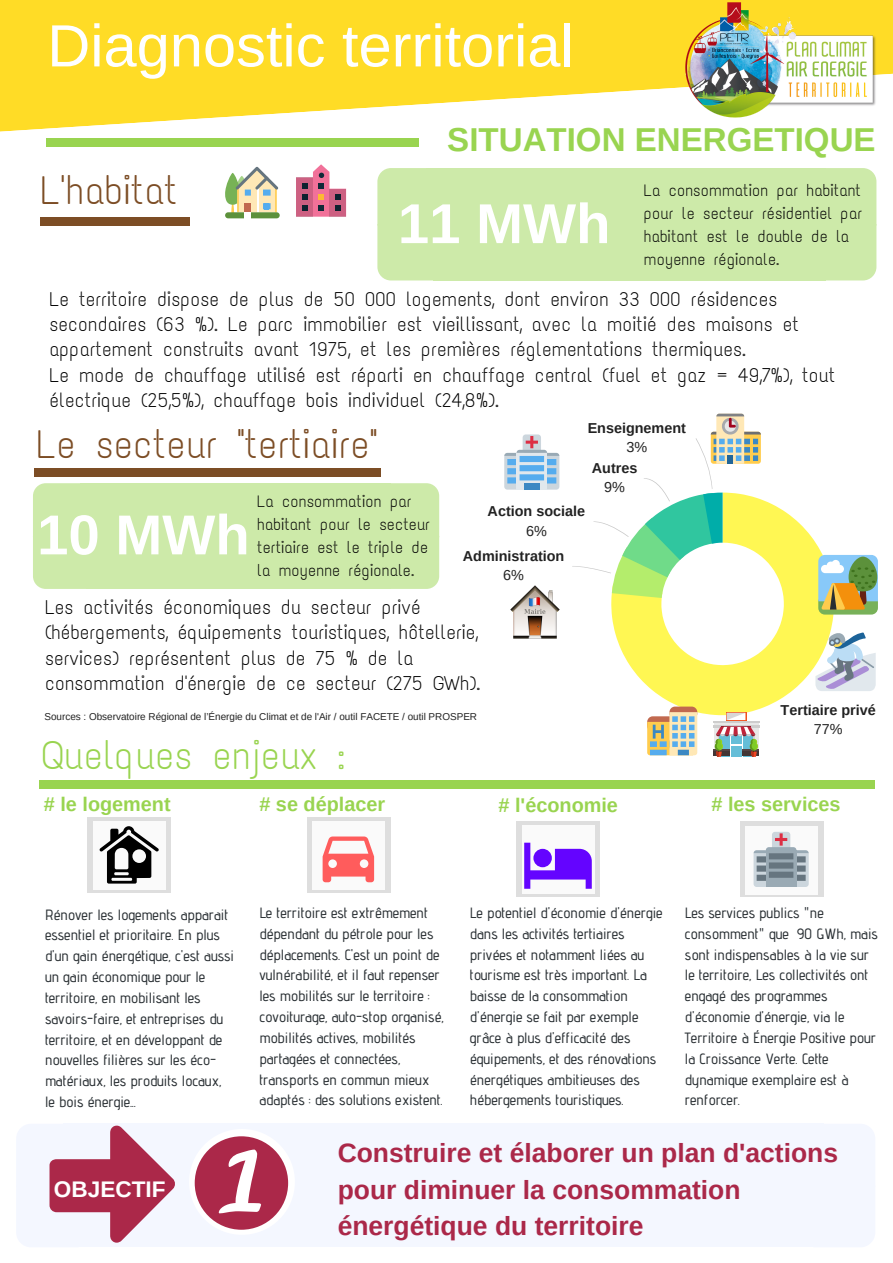
<style>
.page{position:relative;width:893px;height:1263px;background:#fff}
.page>*{position:absolute;margin:0;border:0;box-sizing:border-box;transform-origin:0 0}
.t1{font:59.62px "Arimo";color:#fff}
.t2{font:700 56.25px "Arimo";color:#fff}
.t3{font:39.75px "Text Me One";color:#7c4d25}
.t4{font:39.75px "Text Me One";color:#99d450}
.t5{font:700 33.08px "Arimo";color:#99d450}
.t6{font:700 26.47px/36.6px "Arimo";color:#ab2849}
.t7{font:700 22.58px "Arimo";color:#fff}
.t8{font:19.88px/25.3px "Text Me One";color:#000}
.t9{font:700 19.88px "Arimo";color:#99d450}
.t10{font:16.58px/23.1px "Text Me One";color:#000}
.t11{font:500 14.92px/20.9px "Advent Pro";color:#292f33}
.t12{font:700 14.4px "Arimo";color:#222}
.t13{font:14.4px "Arimo";color:#222}
.t14{font:9.9px "Arimo";color:#222}
</style>
<div class="page">
<svg style="left:0;top:0;width:893px;height:132px;fill:#ffdc26"></svg>
<img style="left:655px;top:0;width:236px;height:118px">
<div style="left:88px;top:817px;width:83px;height:75px;background:#d9d9d9"></div>
<div style="left:307px;top:817px;width:84px;height:75px;background:#d9d9d9"></div>
<div style="left:517px;top:822px;width:83px;height:75px;background:#d9d9d9"></div>
<div style="left:741px;top:822px;width:83px;height:75px;background:#d9d9d9"></div>
<div style="left:426px;top:168px;width:400px;height:58px;background:#cdeaa9"></div>
<div style="left:377px;top:168px;width:56px;height:112px;background:#cdeaa9"></div>
<div style="left:433px;top:224px;width:393px;height:56px;background:#cdeaa9"></div>
<div style="left:826px;top:168px;width:50px;height:112px;background:#cdeaa9"></div>
<div style="left:47px;top:138px;width:48px;height:9px;background:#99d450"></div>
<div style="left:371px;top:138px;width:48px;height:9px;background:#99d450"></div>
<div style="left:94px;top:138px;width:278px;height:9px;background:#99d450"></div>
<div style="left:39px;top:780px;width:49px;height:8px;background:#99d450"></div>
<div style="left:826px;top:780px;width:49px;height:8px;background:#99d450"></div>
<div style="left:87px;top:780px;width:337px;height:8px;background:#99d450"></div>
<div style="left:423px;top:780px;width:337px;height:8px;background:#99d450"></div>
<div style="left:759px;top:780px;width:68px;height:8px;background:#99d450"></div>
<div style="left:63px;top:1124px;width:760px;height:63px;background:#f3f6ff"></div>
<div style="left:78px;top:1185px;width:745px;height:62px;background:#f3f6ff"></div>
<div style="left:823px;top:1124px;width:52px;height:123px;background:#f4f7ff"></div>
<svg style="left:16px;top:1124px;width:159px;height:123px"></svg>
<svg style="left:190px;top:1129px;width:104px;height:105px"></svg>
<svg style="left:611px;top:499px;width:223px;height:216px;fill:#fff753"></svg>
<div style="left:522px;top:826px;width:72px;height:68px;background:#fff"></div>
<svg style="left:524px;top:843px;width:68px;height:46px"></svg>
<div style="left:312px;top:822px;width:73px;height:68px;background:#fff"></div>
<svg style="left:323px;top:836px;width:51px;height:46px"></svg>
<div style="left:93px;top:822px;width:72px;height:68px;background:#fff"></div>
<svg style="left:100px;top:826px;width:59px;height:57px"></svg>
<svg style="left:225px;top:167px;width:53px;height:51px"></svg>
<div style="left:40px;top:217px;width:49px;height:8px;background:#7c4d25"></div>
<div style="left:142px;top:217px;width:48px;height:8px;background:#7c4d25"></div>
<div style="left:88px;top:217px;width:55px;height:8px;background:#7c4d25"></div>
<div style="left:80px;top:483px;width:310px;height:54px;background:#cdeaa9"></div>
<div style="left:33px;top:483px;width:53px;height:106px;background:#cdeaa9"></div>
<div style="left:86px;top:536px;width:304px;height:53px;background:#cdeaa9"></div>
<div style="left:390px;top:483px;width:49px;height:106px;background:#cdeaa9"></div>
<div style="left:34px;top:468px;width:49px;height:8px;background:#7c4d25"></div>
<div style="left:332px;top:468px;width:49px;height:8px;background:#7c4d25"></div>
<div style="left:81px;top:468px;width:253px;height:8px;background:#7c4d25"></div>
<svg style="left:818px;top:555px;width:60px;height:60px;background:#9caf83"></svg>
<svg style="left:815px;top:631px;width:61px;height:60px"></svg>
<div style="left:669px;top:706px;width:28px;height:13px;background:#c1694f;border-radius:6px"></div>
<svg style="left:647px;top:712px;width:50px;height:43px;background:#c2c5ab"></svg>
<svg style="left:313px;top:164px;width:33px;height:53px"></svg>
<div style="left:296px;top:177px;width:17px;height:40px;background:#000;opacity:.15"></div>
<div style="left:329px;top:189px;width:17px;height:28px;background:#000;opacity:.15"></div>
<img style="left:510px;top:585px;width:50px;height:54px">
<svg style="left:714px;top:722px;width:44px;height:3px"></svg>
<hr style="left:713px;top:725px;width:46px;height:2px;background:#cecdcd">
<hr style="left:713px;top:721px;width:46px;height:1px;background:#cecdcd">
<hr style="left:720px;top:726px;width:30px;height:1px;background:#8b1928">
<svg style="left:713px;top:727px;width:46px;height:30px"></svg>
<svg style="left:726px;top:712px;width:20px;height:9px"></svg>
<svg style="left:727px;top:713px;width:18px;height:7px"></svg>
<svg style="left:504px;top:434px;width:55px;height:56px"></svg>
<div style="left:746px;top:826px;width:72px;height:68px;background:#fff"></div>
<svg style="left:754px;top:832px;width:55px;height:55px"></svg>
<svg style="left:572px;top:414px;width:189px;height:184px"></svg>
<h1 class="t1" style="left:47px;top:12px;width:528px">Diagnostic territorial</h1>
<h3 class="t3" style="left:41px;top:166px;width:139px">L'habitat</h3>
<h3 class="t5" style="left:447px;top:121px;width:430px">SITUATION ENERGETIQUE</h3>
<h2 class="t2" style="left:398px;top:192px;width:214px">11 MWh</h2>
<p class="t10" style="left:644px;top:179px;width:220px">La consommation par habitant pour le secteur résidentiel par habitant est le double de la moyenne régionale.</p>
<p class="t8" style="left:50px;top:286px;width:787px">Le territoire dispose de plus de 50 000 logements, dont environ 33 000 résidences secondaires (63 %). Le parc immobilier est vieillissant, avec la moitié des maisons et appartement construits avant 1975, et les premières réglementations thermiques.<br>Le mode de chauffage utilisé est réparti en chauffage central (fuel et gaz = 49,7%), tout électrique (25,5%), chauffage bois individuel (24,8%).</p>
<h3 class="t3" style="left:37px;top:420px;width:342px">Le secteur "tertiaire"</h3>
<h2 class="t2" style="left:37px;top:503px;width:214px">10 MWh</h2>
<p class="t10" style="left:257px;top:489px;width:174px">La consommation par habitant pour le secteur tertiaire est le triple de la moyenne régionale.</p>
<p class="t12" style="left:588px;top:420px;width:100px">Enseignement</p>
<p class="t13" style="left:626px;top:439px;width:22px">3%</p>
<p class="t12" style="left:592px;top:460px;width:47px">Autres</p>
<p class="t13" style="left:604px;top:479px;width:22px">9%</p>
<p class="t12" style="left:488px;top:503px;width:99px">Action sociale</p>
<p class="t13" style="left:526px;top:523px;width:22px">6%</p>
<p class="t12" style="left:463px;top:547px;width:103px">Administration</p>
<p class="t13" style="left:503px;top:567px;width:22px">6%</p>
<h3 class="t8" style="left:45px;top:594px;width:437px">Les activités économiques du secteur privé (hébergements, équipements touristiques, hôtellerie, services) représentent plus de 75 % de la consommation d'énergie de ce secteur (275 GWh).</h3>
<p class="t14" style="left:44px;top:711px;width:434px">Sources : Observatoire Régional de l’Énergie du Climat et de l'Air / outil FACETE / outil PROSPER</p>
<h3 class="t4" style="left:41px;top:731px;width:306px">Quelques enjeux :</h3>
<p class="t12" style="left:781px;top:702px;width:97px">Tertiaire privé</p>
<p class="t13" style="left:814px;top:721px;width:30px">77%</p>
<h3 class="t9" style="left:44px;top:793px;width:128px"># le logement</h3>
<h3 class="t9" style="left:259px;top:793px;width:127px"># se déplacer</h3>
<h3 class="t9" style="left:499px;top:794px;width:121px"># l'économie</h3>
<h3 class="t9" style="left:711px;top:793px;width:131px"># les services</h3>
<p class="t11" style="left:45px;top:904px;width:191px">Rénover les logements apparait essentiel et prioritaire. En plus d'un gain énergétique, c'est aussi un gain économique pour le territoire, en mobilisant les savoirs-faire, et entreprises du territoire, et en développant de nouvelles filières sur les éco&shy;matériaux, les produits locaux, le bois énergie...</p>
<p class="t11" style="left:685px;top:902px;width:195px">Les services publics "ne consomment" que 90 GWh, mais sont indispensables à la vie sur le territoire, Les collectivités ont engagé des programmes d'économie d'énergie, via le<br>Territoire à Énergie Positive pour la Croissance Verte. Cette dynamique exemplaire est à renforcer.</p>
<p class="t11" style="left:470px;top:902px;width:194px">Le potentiel d'économie d'énergie dans les activités tertiaires privées et notamment liées au tourisme est très important. La baisse de la consommation d'énergie se fait par exemple grâce à plus d'efficacité des équipements, et des rénovations énergétiques ambitieuses des hébergements touristiques.</p>
<p class="t11" style="left:259px;top:902px;width:186px">Le territoire est extrêmement dépendant du pétrole pour les déplacements. C'est un point de vulnérabilité, et il faut repenser les mobilités sur le territoire : covoiturage, auto-stop organisé, mobilités actives, mobilités partagées et connectées, transports en commun mieux adaptés : des solutions existent.</p>
<h3 class="t7" style="left:54px;top:1176px;width:113px">OBJECTIF</h3>
<h3 class="t6" style="left:338px;top:1135px;width:502px">Construire et élaborer un plan d'actions pour diminuer la consommation énergétique du territoire</h3>
</div>
